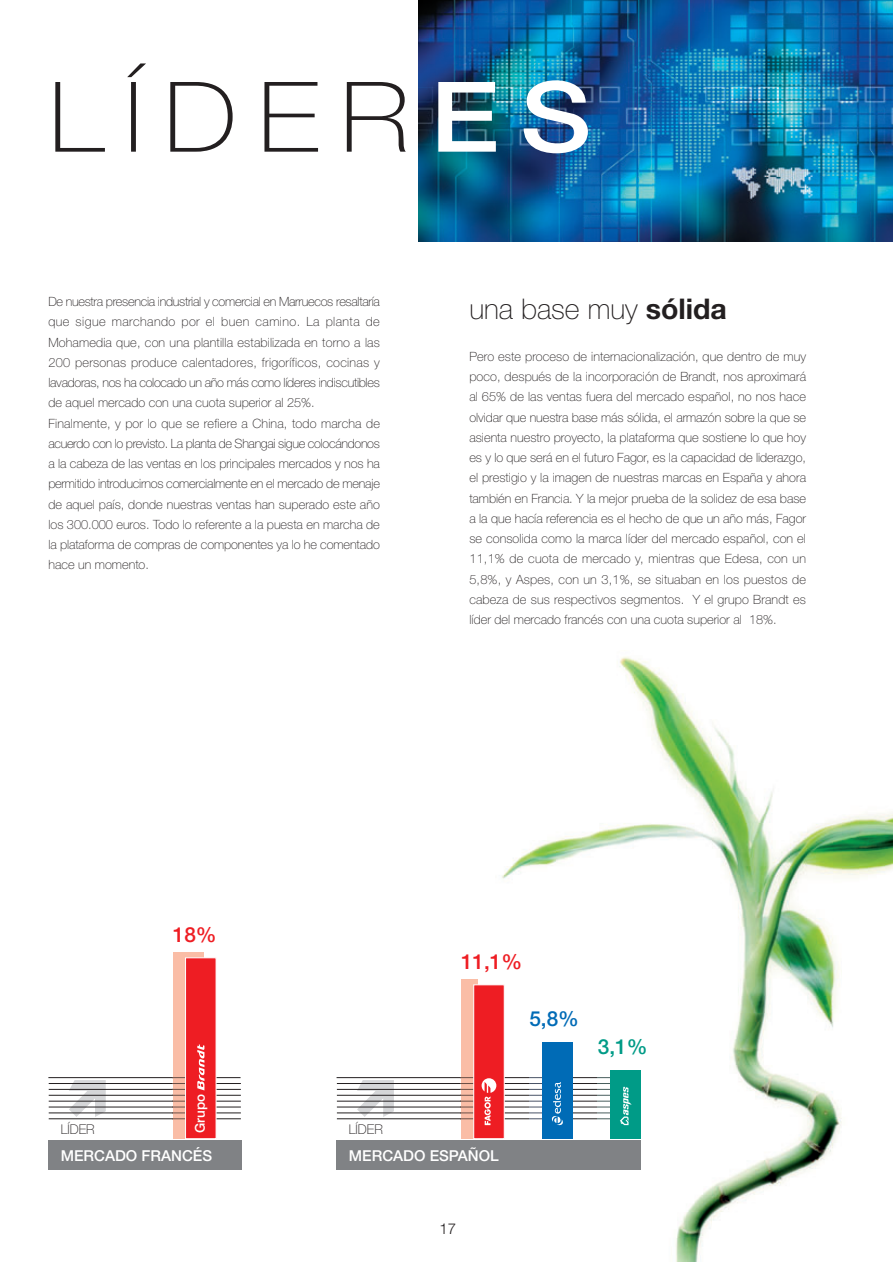
<style>
.page{position:relative;width:893px;height:1262px;background:#fff}
.page>*{position:absolute;margin:0;border:0;box-sizing:border-box;transform-origin:0 0}
.t1{font:100 97.5px "Helvetica Neue";letter-spacing:.185em;color:#231f20;scale:1.13 1}
.t2{font:100 28.5px "Helvetica Neue";color:#231f20}
.t3{font:500 20.85px "Helvetica Neue";color:#ee1d23}
.t4{font:500 20.85px "Helvetica Neue";color:#006bb6}
.t5{font:500 20.85px "Helvetica Neue";color:#009b87}
.t6{font:500 15px "Helvetica Neue";color:#fff}
.t7{font:300 15px "Helvetica Neue";color:#231f20}
.t8{font:100 13.5px "Helvetica Neue";color:#231f20}
.t9{font:500 13.5px "Helvetica Neue";color:#fff}
.t10{font:100 12.75px/20.2px "Helvetica Neue";color:#231f20;text-align:justify}
.s1{font-weight:500;color:#fff}
.s2{font-weight:700}
</style>
<div class="page">
<img style="left:418px;top:0;width:475px;height:242px">
<img style="left:478px;top:656px;width:415px;height:605px">
<hr style="left:337px;top:1118px;width:303px;height:1px;background:#231f20">
<div style="left:336px;top:1140px;width:305px;height:29px;background:#808285"></div>
<svg style="left:357px;top:1080px;width:37px;height:37px"></svg>
<hr style="left:337px;top:1112px;width:303px;height:1px;background:#231f20">
<hr style="left:337px;top:1106px;width:303px;height:1px;background:#231f20">
<hr style="left:337px;top:1100px;width:303px;height:1px;background:#231f20">
<hr style="left:337px;top:1095px;width:303px;height:1px;background:#231f20">
<hr style="left:337px;top:1089px;width:303px;height:1px;background:#231f20">
<hr style="left:337px;top:1083px;width:303px;height:1px;background:#231f20">
<hr style="left:336px;top:1077px;width:304px;height:1px;background:#231f20">
<div style="left:461px;top:979px;width:30px;height:159px;background:#fabda6"></div>
<img style="left:478px;top:979px;width:13px;height:5px">
<hr style="left:461px;top:1118px;width:30px;height:1px;background:#6b4f46">
<hr style="left:461px;top:1112px;width:30px;height:1px;background:#6b4f46">
<hr style="left:461px;top:1106px;width:30px;height:1px;background:#6b4f46">
<hr style="left:461px;top:1100px;width:30px;height:1px;background:#6b4f46">
<hr style="left:461px;top:1095px;width:30px;height:1px;background:#6b4f46">
<hr style="left:461px;top:1089px;width:30px;height:1px;background:#6b4f46">
<hr style="left:461px;top:1083px;width:30px;height:1px;background:#6b4f46">
<hr style="left:461px;top:1077px;width:30px;height:1px;background:#6b4f46">
<div style="left:473px;top:984px;width:32px;height:155px;background:#ee1d23;border:1px solid #fff"></div>
<img style="left:529px;top:1036px;width:31px;height:102px">
<hr style="left:529px;top:1118px;width:31px;height:1px;background:#495366">
<hr style="left:529px;top:1112px;width:31px;height:1px;background:#495366">
<hr style="left:529px;top:1106px;width:31px;height:1px;background:#495366">
<hr style="left:529px;top:1100px;width:31px;height:1px;background:#495366">
<hr style="left:529px;top:1095px;width:31px;height:1px;background:#495366">
<hr style="left:529px;top:1089px;width:31px;height:1px;background:#495366">
<hr style="left:529px;top:1083px;width:31px;height:1px;background:#495366">
<hr style="left:529px;top:1077px;width:31px;height:1px;background:#495366">
<div style="left:542px;top:1042px;width:31px;height:96px;background:#006bb6"></div>
<img style="left:598px;top:1064px;width:30px;height:74px">
<hr style="left:598px;top:1118px;width:30px;height:1px;background:#485e5d">
<hr style="left:598px;top:1112px;width:30px;height:1px;background:#485e5d">
<hr style="left:598px;top:1106px;width:30px;height:1px;background:#485e5d">
<hr style="left:598px;top:1100px;width:30px;height:1px;background:#485e5d">
<hr style="left:598px;top:1095px;width:30px;height:1px;background:#485e5d">
<hr style="left:598px;top:1089px;width:30px;height:1px;background:#485e5d">
<hr style="left:598px;top:1083px;width:30px;height:1px;background:#485e5d">
<hr style="left:598px;top:1077px;width:30px;height:1px;background:#485e5d">
<div style="left:610px;top:1070px;width:31px;height:68px;background:#009b87"></div>
<svg style="left:481px;top:1078px;width:15px;height:47px"></svg>
<svg style="left:551px;top:1082px;width:12px;height:43px"></svg>
<svg style="left:620px;top:1086px;width:12px;height:39px"></svg>
<hr style="left:49px;top:1118px;width:192px;height:1px;background:#231f20">
<div style="left:48px;top:1140px;width:193px;height:29px;background:#808285"></div>
<svg style="left:69px;top:1080px;width:37px;height:37px"></svg>
<hr style="left:49px;top:1112px;width:192px;height:1px;background:#231f20">
<hr style="left:49px;top:1106px;width:192px;height:1px;background:#231f20">
<hr style="left:49px;top:1100px;width:192px;height:1px;background:#231f20">
<hr style="left:49px;top:1095px;width:192px;height:1px;background:#231f20">
<hr style="left:49px;top:1089px;width:192px;height:1px;background:#231f20">
<hr style="left:49px;top:1083px;width:192px;height:1px;background:#231f20">
<hr style="left:48px;top:1077px;width:193px;height:1px;background:#231f20">
<div style="left:173px;top:952px;width:30px;height:186px;background:#fabda6"></div>
<hr style="left:173px;top:1118px;width:30px;height:1px;background:#6b4f46">
<hr style="left:173px;top:1112px;width:30px;height:1px;background:#6b4f46">
<hr style="left:173px;top:1106px;width:30px;height:1px;background:#6b4f46">
<hr style="left:173px;top:1100px;width:30px;height:1px;background:#6b4f46">
<hr style="left:173px;top:1095px;width:30px;height:1px;background:#6b4f46">
<hr style="left:173px;top:1089px;width:30px;height:1px;background:#6b4f46">
<hr style="left:173px;top:1083px;width:30px;height:1px;background:#6b4f46">
<hr style="left:173px;top:1077px;width:30px;height:1px;background:#6b4f46">
<div style="left:185px;top:957px;width:31px;height:182px;background:#ee1d23;border:1px solid #fff"></div>
<svg style="left:197px;top:1044px;width:8px;height:46px"></svg>
<h1 class="t1" style="left:48px;top:82px;width:482px">LÍDER<span class="s1">ES</span></h1>
<p class="t10" style="left:48px;top:292px;width:333px;text-align:left">De nuestra presencia industrial y comercial en Marruecos resaltaría que sigue marchando por el buen camino. La planta de Mohamedia que, con una plantilla estabilizada en torno a las 200 personas produce calentadores, frigoríficos, cocinas y lavadoras, nos ha colocado un año más como líderes indiscutibles de aquel mercado con una cuota superior al 25%.<br>Finalmente, y por lo que se refiere a China, todo marcha de acuerdo con lo previsto. La planta de Shangai sigue colocándonos a la cabeza de las ventas en los principales mercados y nos ha permitido introducirnos comercialmente en el mercado de menaje de aquel país, donde nuestras ventas han superado este año los 300.000 euros. Todo lo referente a la puesta en marcha de la plataforma de compras de componentes ya lo he comentado hace un momento.</p>
<h2 class="t2" style="left:469px;top:298px;width:259px">una base muy <span class="s2">sólida</span></h2>
<p class="t10" style="left:469px;top:347px;width:338px">Pero este proceso de internacionalización, que dentro de muy poco, después de la incorporación de Brandt, nos aproximará al 65% de las ventas fuera del mercado español, no nos hace olvidar que nuestra base más sólida, el armazón sobre la que se asienta nuestro proyecto, la plataforma que sostiene lo que hoy es y lo que será en el futuro Fagor, es la capacidad de liderazgo, el prestigio y la imagen de nuestras marcas en España y ahora también en Francia. Y la mejor prueba de la solidez de esa base a la que hacía referencia es el hecho de que un año más, Fagor se consolida como la marca líder del mercado español, con el 11,1% de cuota de mercado y, mientras que Edesa, con un 5,8%, y Aspes, con un 3,1%, se situaban en los puestos de cabeza de sus respectivos segmentos. Y el grupo Brandt es líder del mercado francés con una cuota superior al 18%.</p>
<p class="t8" style="left:61px;top:1124px;width:35px">LÍDER</p>
<h3 class="t3" style="left:173px;top:927px;width:45px">18%</h3>
<p class="t9" style="left:195px;top:1132px;width:41px;rotate:-90deg">Grupo</p>
<p class="t8" style="left:349px;top:1124px;width:35px">LÍDER</p>
<h3 class="t3" style="left:461px;top:954px;width:63px">11,1%</h3>
<h3 class="t4" style="left:529px;top:1010px;width:51px">5,8%</h3>
<h3 class="t5" style="left:598px;top:1039px;width:51px">3,1%</h3>
<p class="t6" style="left:61px;top:1150px;width:153px">MERCADO FRANCÉS</p>
<p class="t6" style="left:349px;top:1150px;width:151px">MERCADO ESPAÑOL</p>
<p class="t7" style="left:439px;top:1223px;width:18px">17</p>
</div>
